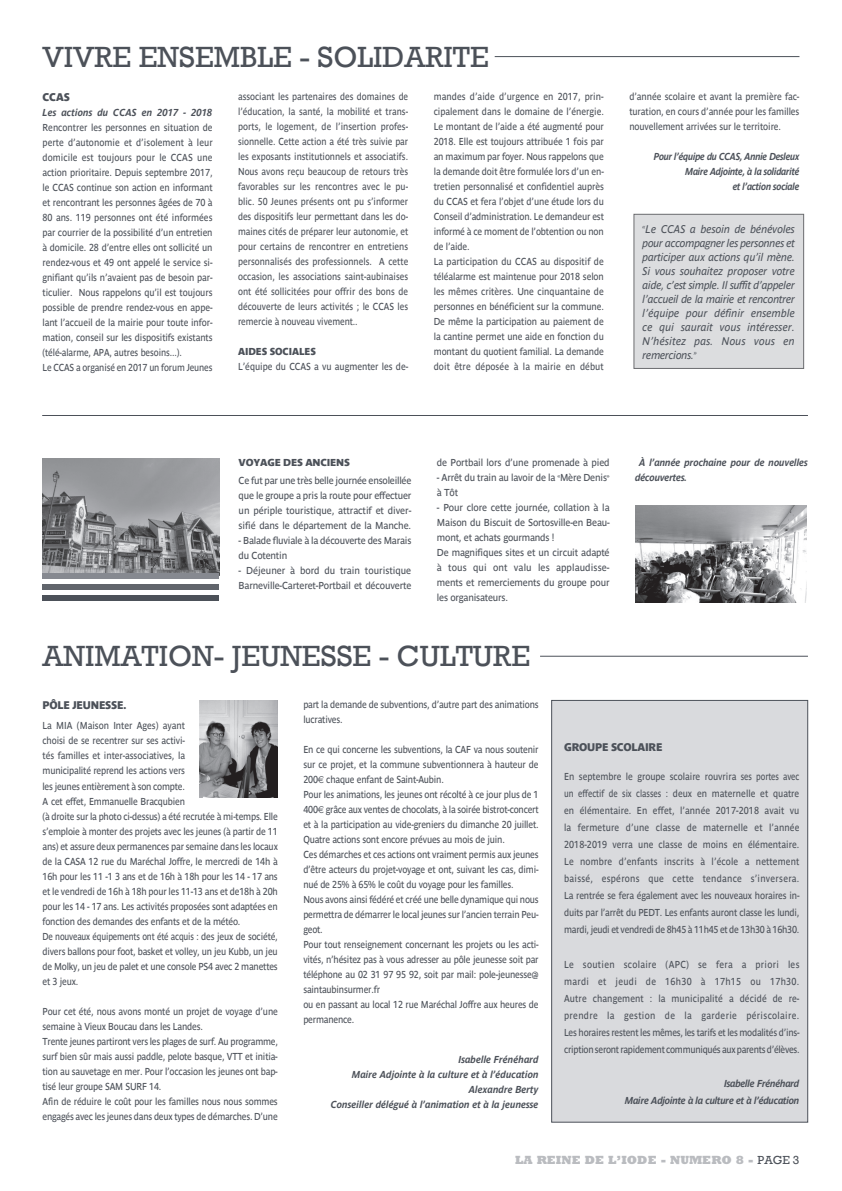
<style>
.page{position:relative;width:842px;height:1191px;background:#fff}
.page>*{position:absolute;margin:0;border:0;box-sizing:border-box;transform-origin:0 0}
.t1{font:30px "Rockwell";color:#4c5159}
.t2{font:800 12px "Rockwell";color:#babcc0}
.t3{font:italic 11px/14px "Parisine";letter-spacing:.01em;color:#4c5159;text-align:justify;scale:.95 1}
.t4{font:11px "Parisine Sombre";letter-spacing:-.02em;color:#4c5159;scale:.95 1}
.t5{font:10px/15px "Parisine";letter-spacing:-.015em;color:#4c5159;scale:.9 1}
.t6{font:10px/15px "Parisine";letter-spacing:-.015em;color:#4c5159;text-align:justify;scale:.88 1}
.t7{font:10px/15px "Parisine";letter-spacing:-.015em;color:#4c5159;scale:.95 1}
.t8{font:italic 700 10px/15px "Parisine";letter-spacing:-.01em;color:#4c5159;text-align:right;scale:.95 1}
.t9{font:italic 700 10px/15px "Parisine";letter-spacing:-.03em;color:#4c5159;text-align:right;scale:.9 1}
.t10{font:italic 700 10px/17px "Parisine";letter-spacing:-.03em;color:#4c5159;text-align:right;scale:.95 1}
.t11{font:10px "Parisine Sombre";letter-spacing:-.02em;color:#4c5159}
.t12{font:10px "Parisine Sombre";letter-spacing:-.02em;color:#4c5159;scale:.95 1}
.s1{font-family:"Euro Sans"}
.s2{font-weight:400;color:#4c5159}
</style>
<div class="page">
<div style="left:551px;top:700px;width:257px;height:422px;background:#d9dadd;border:1px solid #4c5159"></div>
<hr style="left:42px;top:415px;width:766px;height:1px;background:#4c5159">
<hr style="left:495px;top:56px;width:304px;height:1px;background:#4c5159">
<hr style="left:540px;top:655px;width:268px;height:1px;background:#4c5159">
<div style="left:634px;top:214px;width:170px;height:154px;background:#dcdddf"></div>
<div style="left:634px;top:214px;width:170px;height:155px;border:1px solid #6c6d70"></div>
<img style="left:635px;top:505px;width:172px;height:98px">
<img style="left:199px;top:700px;width:79px;height:98px">
<img style="left:43px;top:458px;width:176px;height:115px">
<div style="left:43px;top:573px;width:176px;height:5px;background:#868990"></div>
<div style="left:43px;top:595px;width:176px;height:6px;background:#4c5159"></div>
<div style="left:43px;top:584px;width:176px;height:6px;background:#61656c"></div>
<h1 class="t1" style="left:43px;top:39px;width:448px">VIVRE ENSEMBLE - SOLIDARITE</h1>
<p class="t4" style="left:43px;top:90px;width:30px">CCAS</p>
<p class="t8" style="left:43px;top:105px;width:180px">Les actions du CCAS en 2017 - 2018</p>
<p class="t5" style="left:43px;top:120px;width:191px">Rencontrer les personnes en situation de perte d’autonomie et d’isolement à leur domicile est toujours pour le CCAS une action prioritaire. Depuis septembre 2017, le CCAS continue son action en informant et rencontrant les personnes âgées de 70 à 80 ans. 119 personnes ont été informées par courrier de la possibilité d’un entretien à domicile. 28 d’entre elles ont sollicité un rendez-vous et 49 ont appelé le service si&shy;gnifiant qu’ils n’avaient pas de besoin par&shy;ticulier. Nous rappelons qu’il est toujours possible de prendre rendez-vous en appe&shy;lant l’accueil de la mairie pour toute infor&shy;mation, conseil sur les dispositifs existants (télé-alarme, APA, autres besoins...).<br>Le CCAS a organisé en 2017 un forum Jeunes</p>
<p class="t6" style="left:238px;top:89px;width:195px">associant les partenaires des domaines de l’éducation, la santé, la mobilité et trans&shy;ports, le logement, de l’insertion profes&shy;sionnelle. Cette action a été très suivie par les exposants institutionnels et associatifs.<br>Nous avons reçu beaucoup de retours très favorables sur les rencontres avec le pu&shy;blic. 50 Jeunes présents ont pu s’informer des dispositifs leur permettant dans les do&shy;maines cités de préparer leur autonomie, et pour certains de rencontrer en entretiens personnalisés des professionnels. A cette occasion, les associations saint-aubinaises ont été sollicitées pour offrir des bons de découverte de leurs activités ; le CCAS les remercie à nouveau vivement..</p>
<p class="t12" style="left:238px;top:346px;width:83px">AIDES SOCIALES</p>
<p class="t5" style="left:238px;top:359px;width:191px">L’équipe du CCAS a vu augmenter les de-</p>
<p class="t5" style="left:434px;top:89px;width:191px">mandes d’aide d’urgence en 2017, prin&shy;cipalement dans le domaine de l’énergie.<br>Le montant de l’aide a été augmenté pour 2018. Elle est toujours attribuée 1 fois par an maximum par foyer. Nous rappelons que la demande doit être formulée lors d’un en&shy;tretien personnalisé et confidentiel auprès du CCAS et fera l’objet d’une étude lors du Conseil d’administration. Le demandeur est informé à ce moment de l’obtention ou non de l’aide.<br>La participation du CCAS au dispositif de téléalarme est maintenue pour 2018 selon les mêmes critères. Une cinquantaine de personnes en bénéficient sur la commune.<br>De même la participation au paiement de la cantine permet une aide en fonction du montant du quotient familial. La demande doit être déposée à la mairie en début</p>
<p class="t5" style="left:629px;top:89px;width:190px;text-align:justify">d’année scolaire et avant la première fac&shy;turation, en cours d’année pour les familles nouvellement arrivées sur le territoire.</p>
<p class="t9" style="left:654px;top:149px;width:163px">Pour l’équipe du CCAS, Annie Desleux<br>Maire Adjointe, à la solidarité<br>et l’action sociale</p>
<p class="t3" style="left:643px;top:222px;width:162px"><sup>«</sup>Le CCAS a besoin de bénévoles pour accompagner les personnes et participer aux actions qu’il mène.<br>Si vous souhaitez proposer votre aide, c’est simple. Il suffit d’appeler l’accueil de la mairie et rencontrer l’équipe pour définir ensemble ce qui saurait vous intéresser.<br>N’hésitez pas. Nous vous en remercions.<sup>»</sup></p>
<p class="t11" style="left:239px;top:457px;width:113px">VOYAGE DES ANCIENS</p>
<p class="t7" style="left:239px;top:473px;width:183px;text-align:justify">Ce fut par une très belle journée ensoleillée que le groupe a pris la route pour effectuer un périple touristique, attractif et diver&shy;sifié dans le département de la Manche.</p>
<p class="t7" style="left:239px;top:533px;width:183px">- Balade fluviale à la découverte des Marais du Cotentin</p>
<p class="t7" style="left:239px;top:563px;width:183px">- Déjeuner à bord du train touristique<br>Barneville-Carteret-Portbail et découverte</p>
<p class="t7" style="left:437px;top:455px;width:183px">de Portbail lors d’une promenade à pied</p>
<p class="t7" style="left:437px;top:470px;width:183px">- Arrêt du train au lavoir de la <sup>«</sup>Mère Denis<sup>» </sup>à Tôt</p>
<p class="t7" style="left:437px;top:500px;width:183px">- Pour clore cette journée, collation à la Maison du Biscuit de Sortosville-en Beau&shy;mont, et achats gourmands !<br>De magnifiques sites et un circuit adapté à tous qui ont valu les applaudisse&shy;ments et remerciements du groupe pour les organisateurs.</p>
<p class="t8" style="left:635px;top:455px;width:183px;text-align:left;text-indent:4px">À l’année prochaine pour de nouvelles découvertes.</p>
<h1 class="t1" style="left:43px;top:638px;width:489px">ANIMATION- JEUNESSE - CULTURE</h1>
<p class="t4" style="left:43px;top:698px;width:90px">PÔLE JEUNESSE.</p>
<p class="t5" style="left:43px;top:718px;width:263px">La MIA (Maison Inter Ages) ayant<br>choisi de se recentrer sur ses activi-<br>tés familles et inter-associatives, la<br>municipalité reprend les actions vers<br>les jeunes entièrement à son compte.<br>A cet effet, Emmanuelle Bracqubien<br>(à droite sur la photo ci-dessus) a été recrutée à mi-temps. Elle s’emploie à monter des projets avec les jeunes (à partir de 11 ans) et assure deux permanences par semaine dans les locaux de la CASA 12 rue du Maréchal Joffre, le mercredi de 14h à 16h pour les 11 -1 3 ans et de 16h à 18h pour les 14 - 17 ans et le vendredi de 16h à 18h pour les 11-13 ans et de18h à 20h pour les 14 - 17 ans. Les activités proposées sont adaptées en fonction des demandes des enfants et de la météo.<br>De nouveaux équipements ont été acquis : des jeux de société, divers ballons pour foot, basket et volley, un jeu Kubb, un jeu de Molky, un jeu de palet et une console PS4 avec 2 manettes et 3 jeux.</p>
<p class="t5" style="left:43px;top:1003px;width:263px">Pour cet été, nous avons monté un projet de voyage d’une semaine à Vieux Boucau dans les Landes.<br>Trente jeunes partiront vers les plages de surf. Au programme, surf bien sûr mais aussi paddle, pelote basque, VTT et initia&shy;tion au sauvetage en mer. Pour l’occasion les jeunes ont bap&shy;tisé leur groupe SAM SURF 14.<br>Afin de réduire le coût pour les familles nous nous sommes engagés avec les jeunes dans deux types de démarches. D’une</p>
<p class="t5" style="left:303px;top:697px;width:263px">part la demande de subventions, d’autre part des animations lucratives.</p>
<p class="t5" style="left:303px;top:742px;width:263px">En ce qui concerne les subventions, la CAF va nous soutenir sur ce projet, et la commune subventionnera à hauteur de 200<span class="s1">€</span> chaque enfant de Saint-Aubin.<br>Pour les animations, les jeunes ont récolté à ce jour plus de 1<br>400<span class="s1">€</span> grâce aux ventes de chocolats, à la soirée bistrot-concert et à la participation au vide-greniers du dimanche 20 juillet.<br>Quatre actions sont encore prévues au mois de juin.<br>Ces démarches et ces actions ont vraiment permis aux jeunes d’être acteurs du projet-voyage et ont, suivant les cas, dimi&shy;nué de 25% à 65% le coût du voyage pour les familles.<br>Nous avons ainsi fédéré et créé une belle dynamique qui nous permettra de démarrer le local jeunes sur l’ancien terrain Peu&shy;geot.<br>Pour tout renseignement concernant les projets ou les acti&shy;vités, n’hésitez pas à vous adresser au pôle jeunesse soit par téléphone au 02 31 97 95 92, soit par mail: pole-jeunesse@ saintaubinsurmer.fr<br>ou en passant au local 12 rue Maréchal Joffre aux heures de permanence.</p>
<p class="t8" style="left:331px;top:1051px;width:220px">Isabelle Frénéhard<br>Maire Adjointe à la culture et à l’éducation<br>Alexandre Berty<br>Conseiller délégué à l’animation et à la jeunesse</p>
<p class="t4" style="left:564px;top:741px;width:105px">GROUPE SCOLAIRE</p>
<p class="t5" style="left:564px;top:768px;width:263px;line-height:17px;text-align:justify">En septembre le groupe scolaire rouvrira ses portes avec un effectif de six classes : deux en maternelle et quatre en élémentaire. En effet, l’année 2017-2018 avait vu la fermeture d’une classe de maternelle et l’année 2018-2019 verra une classe de moins en élémentaire.<br>Le nombre d’enfants inscrits à l’école a nettement baissé, espérons que cette tendance s’inversera.<br>La rentrée se fera également avec les nouveaux horaires in&shy;duits par l’arrêt du PEDT. Les enfants auront classe les lundi, mardi, jeudi et vendredi de 8h45 à 11h45 et de 13h30 à 16h30.</p>
<p class="t5" style="left:564px;top:955px;width:263px;line-height:17px;text-align:justify">Le soutien scolaire (APC) se fera a priori les mardi et jeudi de 16h30 à 17h15 ou 17h30.<br>Autre changement : la municipalité a décidé de re&shy;prendre la gestion de la garderie périscolaire.<br>Les horaires restent les mêmes, les tarifs et les modalités d’ins&shy;cription seront rapidement communiqués aux parents d’élèves.</p>
<p class="t10" style="left:625px;top:1074px;width:185px">Isabelle Frénéhard<br>Maire Adjointe à la culture et à l’éducation</p>
<p class="t2" style="left:515px;top:1152px;width:286px">LA REINE DE L’IODE - NUMERO 8 - <span class="s2">PAGE 3</span></p>
</div>
